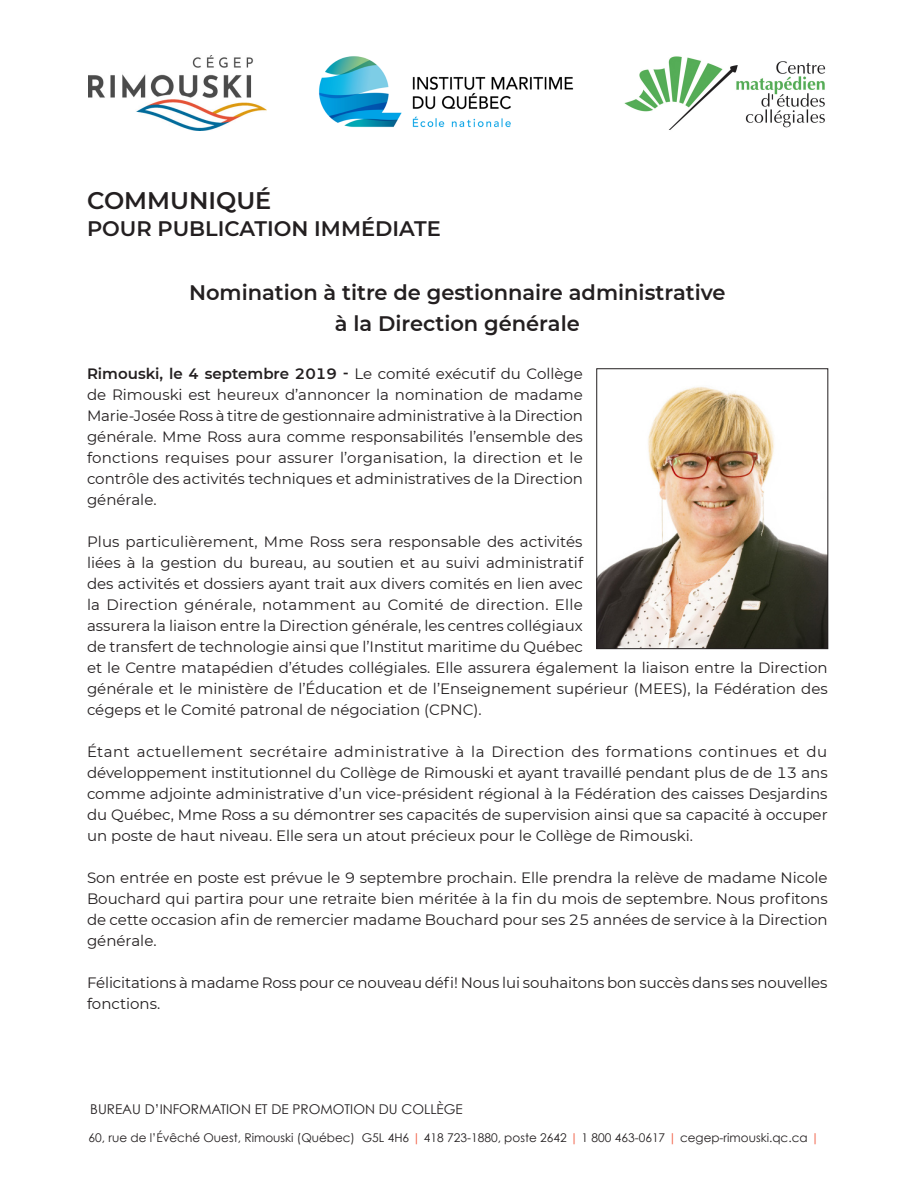
<style>
.page{position:relative;width:918px;height:1188px;background:#fff}
.page>*{position:absolute;margin:0;border:0;box-sizing:border-box;transform-origin:0 0}
.Texte_Comm{font:600 24px "Montserrat";color:#231f20}
.Titre_Comm{font:600 21px "Montserrat";color:#231f20}
.Texte_Comm-2{font:600 21px "Montserrat";color:#231f20}
.Texte_Comm-3{font:15px/21px "Montserrat";color:#231f20}
.Titre_Comm-2{font:15px/21px "Montserrat";color:#231f20;text-align:justify}
.t1{font:13.5px "Century Gothic";color:#231f20}
.t2{font:12px "Century Gothic";color:#231f20}
.s1{font-weight:600}
.s2{color:#f0593e}
</style>
<div class="page">
<img style="left:88px;top:56px;width:178px;height:75px">
<img style="left:318px;top:56px;width:256px;height:72px">
<img style="left:624px;top:56px;width:202px;height:74px">
<img style="left:598px;top:387px;width:228px;height:260px">
<div style="left:596px;top:368px;width:232px;height:281px;border:1px solid #231f20"></div>
<p class="Texte_Comm" style="left:87px;top:183px;width:186px">COMMUNIQUÉ</p>
<p class="Texte_Comm-2" style="left:87px;top:213px;width:355px">POUR PUBLICATION IMMÉDIATE</p>
<p class="Titre_Comm" style="left:189px;top:278px;width:538px">Nomination à titre de gestionnaire administrative</p>
<p class="Titre_Comm" style="left:335px;top:309px;width:247px">à la Direction générale</p>
<p class="Titre_Comm-2" style="left:87px;top:363px;width:497px"><span class="s1">Rimouski, le 4 septembre 2019 -</span> Le comité exécutif du Collège de Rimouski est heureux d’annoncer la nomination de madame Marie-Josée Ross à titre de gestionnaire administrative à la Direction générale. Mme Ross aura comme responsabilités l’ensemble des fonctions requises pour assurer l’organisation, la direction et le contrôle des activités techniques et administratives de la Direction générale.</p>
<p class="Texte_Comm-3" style="left:87px;top:531px;width:742px">Plus particulièrement, Mme Ross sera responsable des activités<br>liées à la gestion du bureau, au soutien et au suivi administratif<br>des activités et dossiers ayant trait aux divers comités en lien avec<br>la Direction générale, notamment au Comité de direction. Elle<br>assurera la liaison entre la Direction générale, les centres collégiaux<br>de transfert de technologie ainsi que l’Institut maritime du Québec<br>et le Centre matapédien d’études collégiales. Elle assurera également la liaison entre la Direction générale et le ministère de l’Éducation et de l’Enseignement supérieur (MEES), la Fédération des cégeps et le Comité patronal de négociation (CPNC).</p>
<p class="Texte_Comm-3" style="left:87px;top:741px;width:742px;text-align:justify">Étant actuellement secrétaire administrative à la Direction des formations continues et du développement institutionnel du Collège de Rimouski et ayant travaillé pendant plus de de 13 ans comme adjointe administrative d’un vice-président régional à la Fédération des caisses Desjardins du Québec, Mme Ross a su démontrer ses capacités de supervision ainsi que sa capacité à occuper un poste de haut niveau. Elle sera un atout précieux pour le Collège de Rimouski.</p>
<p class="Texte_Comm-3" style="left:87px;top:867px;width:742px;text-align:justify">Son entrée en poste est prévue le 9 septembre prochain. Elle prendra la relève de madame Nicole Bouchard qui partira pour une retraite bien méritée à la fin du mois de septembre. Nous profitons de cette occasion afin de remercier madame Bouchard pour ses 25 années de service à la Direction générale.</p>
<p class="Texte_Comm-3" style="left:87px;top:972px;width:742px">Félicitations à madame Ross pour ce nouveau défi! Nous lui souhaitons bon succès dans ses nouvelles fonctions.</p>
<p class="t1" style="left:90px;top:1100px;width:374px">BUREAU D’INFORMATION ET DE PROMOTION DU COLLÈGE</p>
<p class="t2" style="left:88px;top:1130px;width:732px">60, rue de l’Évêché Ouest, Rimouski (Québec) G5L 4H6 <span class="s2">|</span> 418 723-1880, poste 2642 <span class="s2">|</span> 1 800 463-0617 <span class="s2">|</span> cegep-rimouski.qc.ca <span class="s2">|</span></p>
</div>
